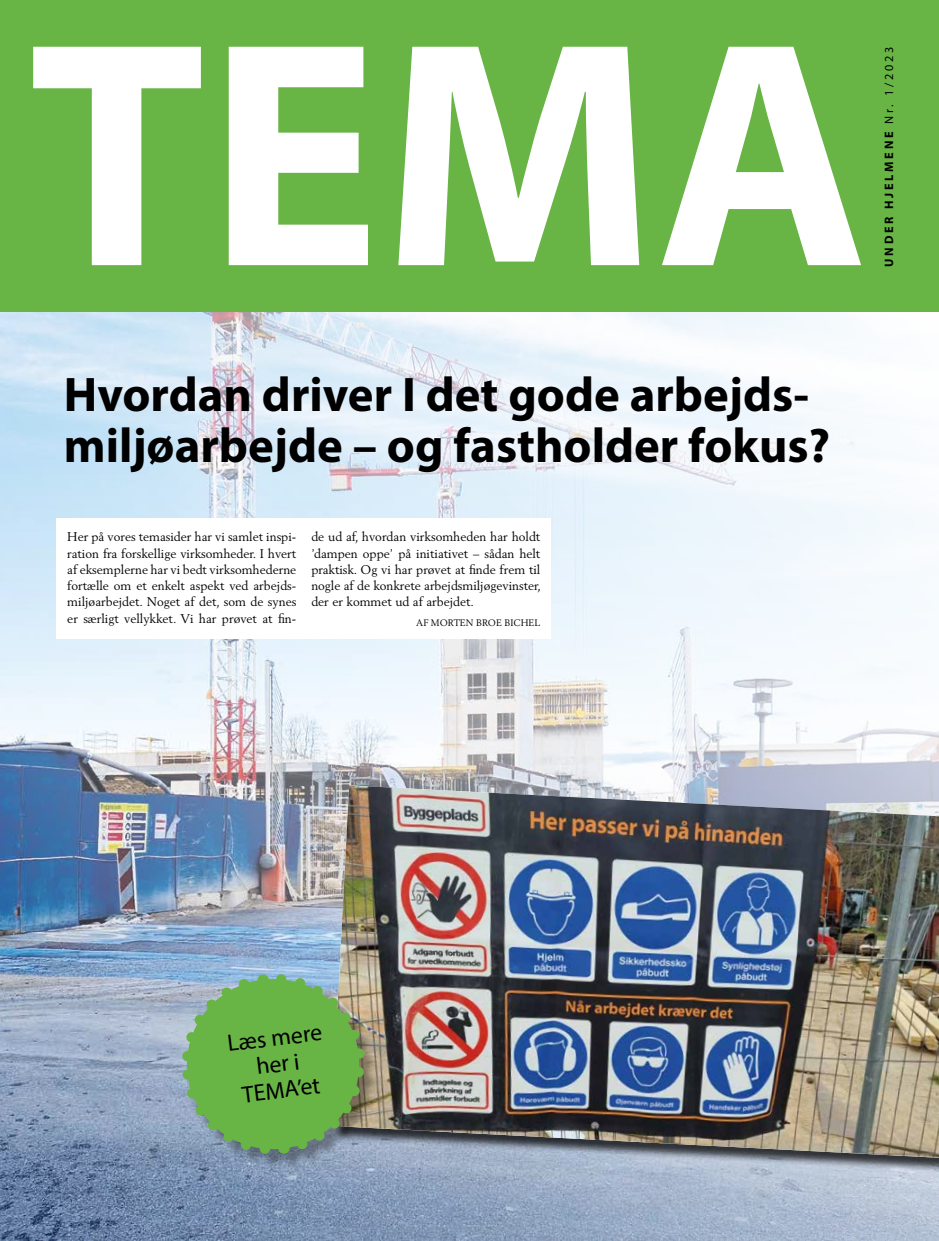
<style>
.page{position:relative;width:939px;height:1241px;background:#fff}
.page>*{position:absolute;margin:0;border:0;box-sizing:border-box;transform-origin:0 0}
.t1{font:700 323.75px "Myriad Pro";color:#fff}
.t2{font:700 48.75px/51.2px "Myriad Pro";color:#000}
.t3{font:23.75px/26.2px "Myriad Pro";color:#000;text-align:center}
.t4{font:12.5px/16.2px "Berling LT Std";color:#000;text-align:justify}
.t5{font:700 12.25px "Myriad Pro";letter-spacing:.22em;color:#000}
.t6{font:9.38px "Berling LT Std";color:#000}
.s1{font-weight:400}
</style>
<div class="page">
<img style="left:0;top:311px;width:939px;height:929px">
<div style="left:0;top:0;width:939px;height:311px;background:#68b546"></div>
<div style="left:334px;top:787px;width:605px;height:386px;background:#000;opacity:.75"></div>
<img style="left:331px;top:785px;width:608px;height:372px">
<div style="left:185px;top:976px;width:194px;height:193px;background:#000;opacity:.35"></div>
<svg style="left:177px;top:968px;width:192px;height:190px;background:#76ae69"></svg>
<div style="left:57px;top:518px;width:494px;height:120px;background:#fff"></div>
<h1 class="t1" style="left:28px;top:-55px;width:842px">TEMA</h1>
<p class="t5" style="left:881px;top:266px;width:221px;rotate:-90deg">UNDER HJELMENE <span class="s1">Nr. 1/2023</span></p>
<h2 class="t2" style="left:64px;top:367px;width:768px">Hvordan driver I det gode arbejds&shy;miljøarbejde – og fastholder fokus?</h2>
<p class="t4" style="left:67px;top:528px;width:231px">Her på vores temasider har vi samlet inspi&shy;ration fra forskellige virksomheder. I hvert af eksemplerne har vi bedt virksomhederne fortælle om et enkelt aspekt ved arbejds&shy;miljøarbejdet. Noget af det, som de synes er særligt vellykket. Vi har prøvet at fin-</p>
<p class="t4" style="left:311px;top:528px;width:231px">de ud af, hvordan virksomheden har holdt ’dampen oppe’ på initiativet – sådan helt praktisk. Og vi har prøvet at finde frem til nogle af de konkrete arbejdsmiljøgevinster, der er kommet ud af arbejdet.</p>
<p class="t6" style="left:416px;top:617px;width:126px">AF MORTEN BROE BICHEL</p>
<h3 class="t3" style="left:226px;top:1029px;width:97px;rotate:-7deg">Læs mere her i<br>TEMA’et</h3>
</div>
